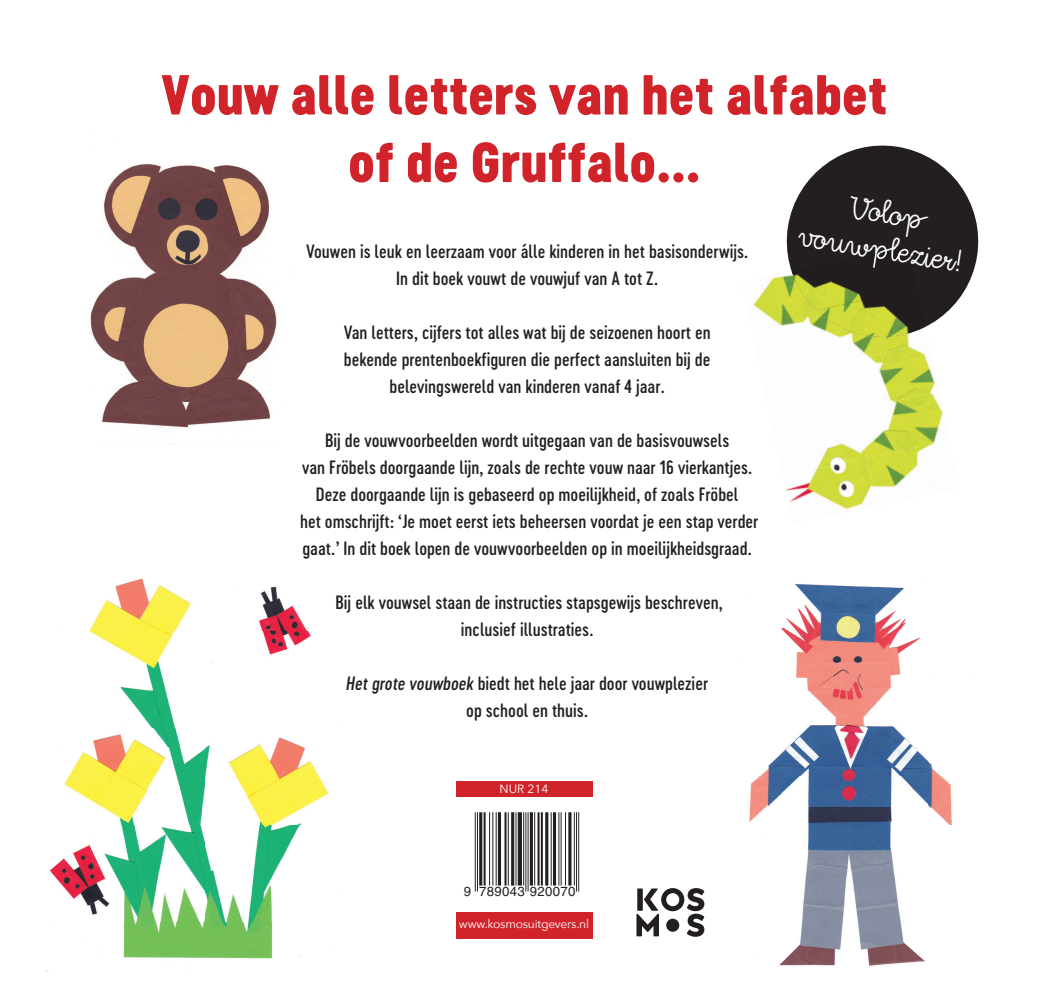
<style>
.page{position:relative;width:1061px;height:985px;background:#fff}
.page>*{position:absolute;margin:0;border:0;box-sizing:border-box;transform-origin:0 0}
.t1{font:52.5px/67.5px "Cervo Neue Black Neue";color:#d1232a;text-align:center}
.t2{font:33px/36px "Kinfolk Pro Script";color:#fff;text-align:center}
.t3{font:18px/27px "Cervo Neue Medium Neue";color:#231f20;text-align:center}
.t4{font:13.2px "Helvetica";letter-spacing:.025em;color:#231f20}
.t5{font:12px "Avenir Next";letter-spacing:-.02em;color:#fff}
.s1{font-style:italic}
</style>
<div class="page">
<img style="left:748px;top:583px;width:204px;height:383px">
<img style="left:50px;top:578px;width:287px;height:381px">
<img style="left:90px;top:164px;width:187px;height:280px">
<svg style="left:786px;top:145px;width:193px;height:181px;fill:#231f20"></svg>
<img style="left:753px;top:271px;width:63px;height:44px">
<img style="left:767px;top:315px;width:49px;height:13px">
<img style="left:838px;top:326px;width:89px;height:17px">
<img style="left:853px;top:343px;width:82px;height:49px">
<img style="left:822px;top:443px;width:34px;height:15px">
<img style="left:856px;top:392px;width:88px;height:66px">
<img style="left:786px;top:458px;width:80px;height:52px">
<img style="left:866px;top:440px;width:78px;height:57px">
<img style="left:792px;top:262px;width:125px;height:48px">
<img style="left:816px;top:289px;width:110px;height:48px">
<img style="left:836px;top:246px;width:78px;height:28px">
<div style="left:456px;top:781px;width:136px;height:157px;background:#d1232a"></div>
<svg style="left:456px;top:797px;width:136px;height:115px;fill:#fff"></svg>
<hr style="left:475px;top:812px;width:1px;height:79px;background:#231f20">
<hr style="left:477px;top:812px;width:1px;height:79px;background:#231f20">
<hr style="left:479px;top:812px;width:3px;height:73px;background:#231f20">
<hr style="left:484px;top:812px;width:2px;height:73px;background:#231f20">
<hr style="left:489px;top:812px;width:1px;height:73px;background:#231f20">
<hr style="left:492px;top:812px;width:1px;height:73px;background:#231f20">
<hr style="left:496px;top:812px;width:1px;height:73px;background:#231f20">
<hr style="left:498px;top:812px;width:3px;height:73px;background:#231f20">
<hr style="left:504px;top:812px;width:3px;height:73px;background:#231f20">
<hr style="left:508px;top:812px;width:1px;height:73px;background:#231f20">
<hr style="left:511px;top:812px;width:3px;height:73px;background:#231f20">
<hr style="left:515px;top:812px;width:1px;height:73px;background:#231f20">
<hr style="left:518px;top:812px;width:4px;height:73px;background:#231f20">
<hr style="left:523px;top:812px;width:1px;height:73px;background:#231f20">
<hr style="left:525px;top:812px;width:1px;height:79px;background:#231f20">
<hr style="left:528px;top:812px;width:1px;height:79px;background:#231f20">
<hr style="left:530px;top:812px;width:3px;height:73px;background:#231f20">
<hr style="left:534px;top:812px;width:1px;height:73px;background:#231f20">
<hr style="left:538px;top:812px;width:2px;height:73px;background:#231f20">
<hr style="left:541px;top:812px;width:2px;height:73px;background:#231f20">
<hr style="left:545px;top:812px;width:3px;height:73px;background:#231f20">
<hr style="left:551px;top:812px;width:1px;height:73px;background:#231f20">
<hr style="left:553px;top:812px;width:3px;height:73px;background:#231f20">
<hr style="left:558px;top:812px;width:1px;height:73px;background:#231f20">
<hr style="left:561px;top:812px;width:1px;height:73px;background:#231f20">
<hr style="left:565px;top:812px;width:1px;height:73px;background:#231f20">
<hr style="left:568px;top:812px;width:3px;height:73px;background:#231f20">
<hr style="left:574px;top:812px;width:1px;height:73px;background:#231f20">
<hr style="left:576px;top:812px;width:1px;height:79px;background:#231f20">
<hr style="left:578px;top:812px;width:1px;height:79px;background:#231f20">
<svg style="left:636px;top:888px;width:68px;height:49px"></svg>
<div style="left:666px;top:919px;width:13px;height:13px;background:#231f20;border-radius:50%"></div>
<h1 class="t1" style="left:161px;top:60px;width:728px">Vouw alle letters van het alfabet of de Gruffalo…</h1>
<p class="t3" style="left:306px;top:238px;width:444px">Vouwen is leuk en leerzaam voor álle kinderen in het basisonderwijs.<br>In dit boek vouwt de vouwjuf van A tot Z.</p>
<p class="t3" style="left:344px;top:319px;width:368px">Van letters, cijfers tot alles wat bij de seizoenen hoort en bekende prentenboekfiguren die perfect aansluiten bij de belevingswereld van kinderen vanaf 4 jaar.</p>
<p class="t3" style="left:300px;top:427px;width:460px">Bij de vouwvoorbeelden wordt uitgegaan van de basisvouwsels<br>van Fröbels doorgaande lijn, zoals de rechte vouw naar 16 vierkantjes.<br>Deze doorgaande lijn is gebaseerd op moeilijkheid, of zoals Fröbel<br>het omschrijft: ‘Je moet eerst iets beheersen voordat je een stap verder gaat.’ In dit boek lopen de vouwvoorbeelden op in moeilijkheidsgraad.</p>
<p class="t3" style="left:336px;top:589px;width:389px">Bij elk vouwsel staan de instructies stapsgewijs beschreven, inclusief illustraties.</p>
<p class="t3" style="left:346px;top:670px;width:363px"><span class="s1">Het grote vouwboek</span> biedt het hele jaar door vouwplezier op school en thuis.</p>
<p class="t5" style="left:500px;top:779px;width:50px">NUR 214</p>
<p class="t4" style="left:464px;top:884px;width:113px">9 789043 920070</p>
<p class="t5" style="left:459px;top:913px;width:132px">www.kosmosuitgevers.nl</p>
<h2 class="t2" style="left:807px;top:182px;width:169px;rotate:9deg">Volop vouwplezier!</h2>
</div>
